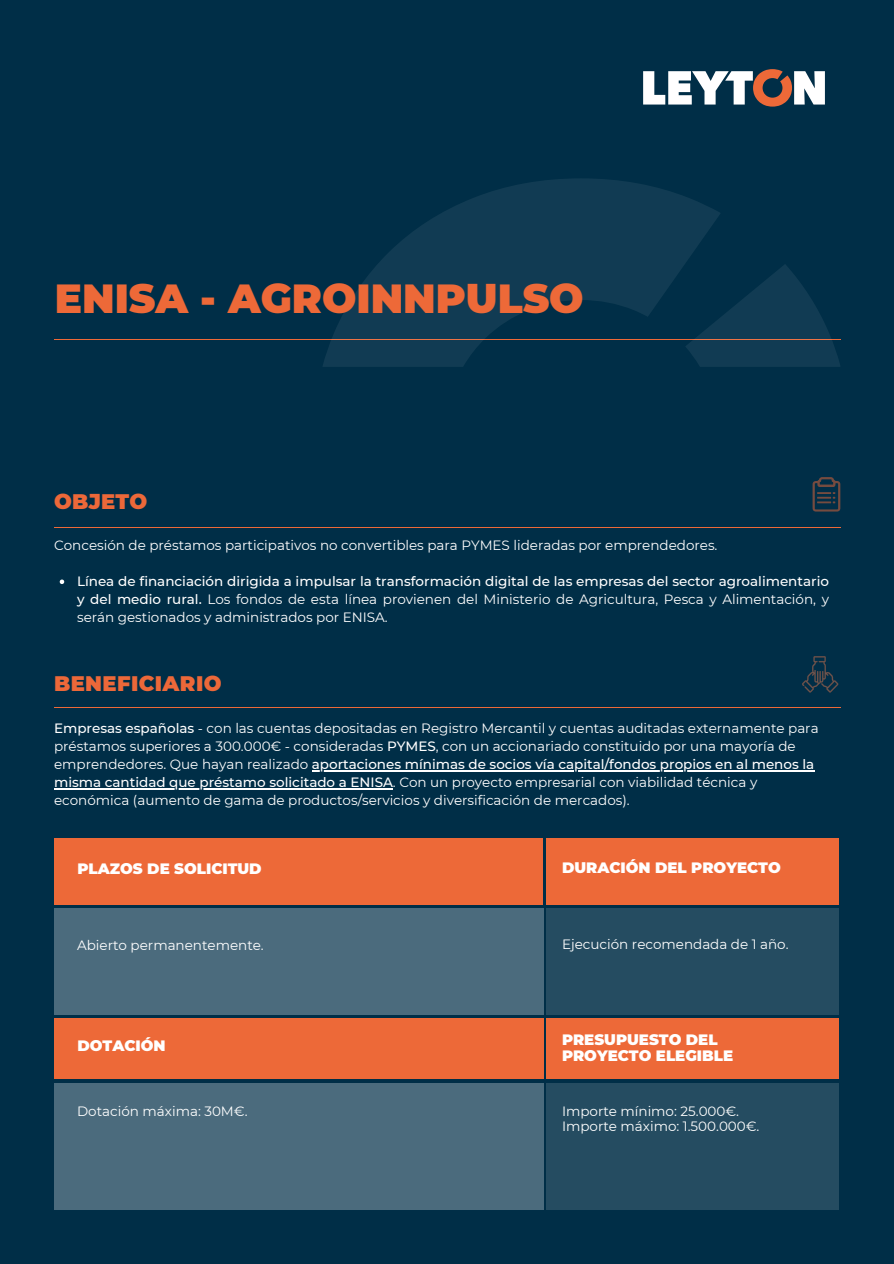
<style>
.page{position:relative;width:894px;height:1264px;background:#fff}
.page>*{position:absolute;margin:0;border:0;box-sizing:border-box;transform-origin:0 0}
.t1{font:900 40.5px "Montserrat";color:#ed6938}
.t2{font:900 21px "Montserrat";letter-spacing:.02em;color:#ec6839}
.t3{font:900 15px/15.8px "Montserrat";color:#fff}
.t4{font:13.5px/18px "Montserrat";color:#fff}
.s1{font-weight:500}
</style>
<div class="page">
<div style="left:0;top:0;width:893px;height:1263px;background:#002e47"></div>
<hr style="left:54px;top:339px;width:786px;height:1px;background:#ed6938">
<svg style="left:643px;top:69px;width:181px;height:38px"></svg>
<svg style="left:323px;top:178px;width:517px;height:189px;fill:#113b53"></svg>
<hr style="left:54px;top:527px;width:786px;height:1px;background:#ed6938">
<hr style="left:54px;top:707px;width:786px;height:1px;background:#ed6938">
<div style="left:546px;top:838px;width:292px;height:66px;background:#ed6938"></div>
<div style="left:54px;top:838px;width:489px;height:66px;background:#ed6938"></div>
<div style="left:546px;top:908px;width:292px;height:106px;background:#254c61"></div>
<div style="left:546px;top:1018px;width:292px;height:60px;background:#ed6938"></div>
<div style="left:546px;top:1083px;width:292px;height:127px;background:#254c61"></div>
<div style="left:54px;top:908px;width:489px;height:106px;background:#4b6b7d"></div>
<div style="left:54px;top:1018px;width:489px;height:60px;background:#ed6938"></div>
<div style="left:54px;top:1083px;width:489px;height:127px;background:#4b6b7d"></div>
<svg style="left:802px;top:656px;width:36px;height:36px"></svg>
<svg style="left:812px;top:477px;width:28px;height:34px"></svg>
<hr style="left:312px;top:770px;width:502px;height:1px;background:#fff">
<hr style="left:54px;top:788px;width:339px;height:1px;background:#fff">
<svg style="left:60px;top:579px;width:4px;height:5px"></svg>
<p class="t1" style="left:55px;top:274px;width:530px">ENISA - AGROINNPULSO</p>
<p class="t2" style="left:54px;top:489px;width:95px">OBJETO</p>
<p class="t4" style="left:54px;top:536px;width:664px">Concesión de préstamos participativos no convertibles para PYMES lideradas por emprendedores.</p>
<p class="t4" style="left:77px;top:572px;width:753px;text-align:justify"><span class="s1">Línea de financiación dirigida a impulsar la transformación digital de las empresas del sector agroalimentario y del medio rural.</span> Los fondos de esta línea provienen del Ministerio de Agricultura, Pesca y Alimentación, y serán gestionados y administrados por ENISA.</p>
<p class="t2" style="left:54px;top:670px;width:169px">BENEFICIARIO</p>
<p class="t4" style="left:54px;top:719px;width:765px"><span class="s1">Empresas españolas</span> - con las cuentas depositadas en Registro Mercantil y cuentas auditadas externamente para préstamos superiores a 300.000€ - consideradas <span class="s1">PYMES</span>, con un accionariado constituido por una mayoría de emprendedores. Que hayan realizado <span class="s1">aportaciones mínimas de socios vía capital/fondos propios en al menos la misma cantidad que préstamo solicitado a ENISA</span>. Con un proyecto empresarial con viabilidad técnica y económica (aumento de gama de productos/servicios y diversificación de mercados).</p>
<p class="t3" style="left:77px;top:861px;width:186px">PLAZOS DE SOLICITUD</p>
<p class="t3" style="left:562px;top:859px;width:220px">DURACIÓN DEL PROYECTO</p>
<p class="t4" style="left:77px;top:936px;width:188px">Abierto permanentemente.</p>
<p class="t4" style="left:562px;top:935px;width:228px">Ejecución recomendada de 1 año.</p>
<p class="t3" style="left:77px;top:1037px;width:90px">DOTACIÓN</p>
<p class="t4" style="left:77px;top:1101px;width:172px">Dotación máxima: 30M€.</p>
<p class="t3" style="left:562px;top:1032px;width:172px">PRESUPUESTO DEL<br>PROYECTO ELEGIBLE</p>
<p class="t4" style="left:562px;top:1101px;width:179px">Importe mínimo: 25.000€.</p>
<p class="t4" style="left:562px;top:1117px;width:199px">Importe máximo: 1.500.000€.</p>
</div>
